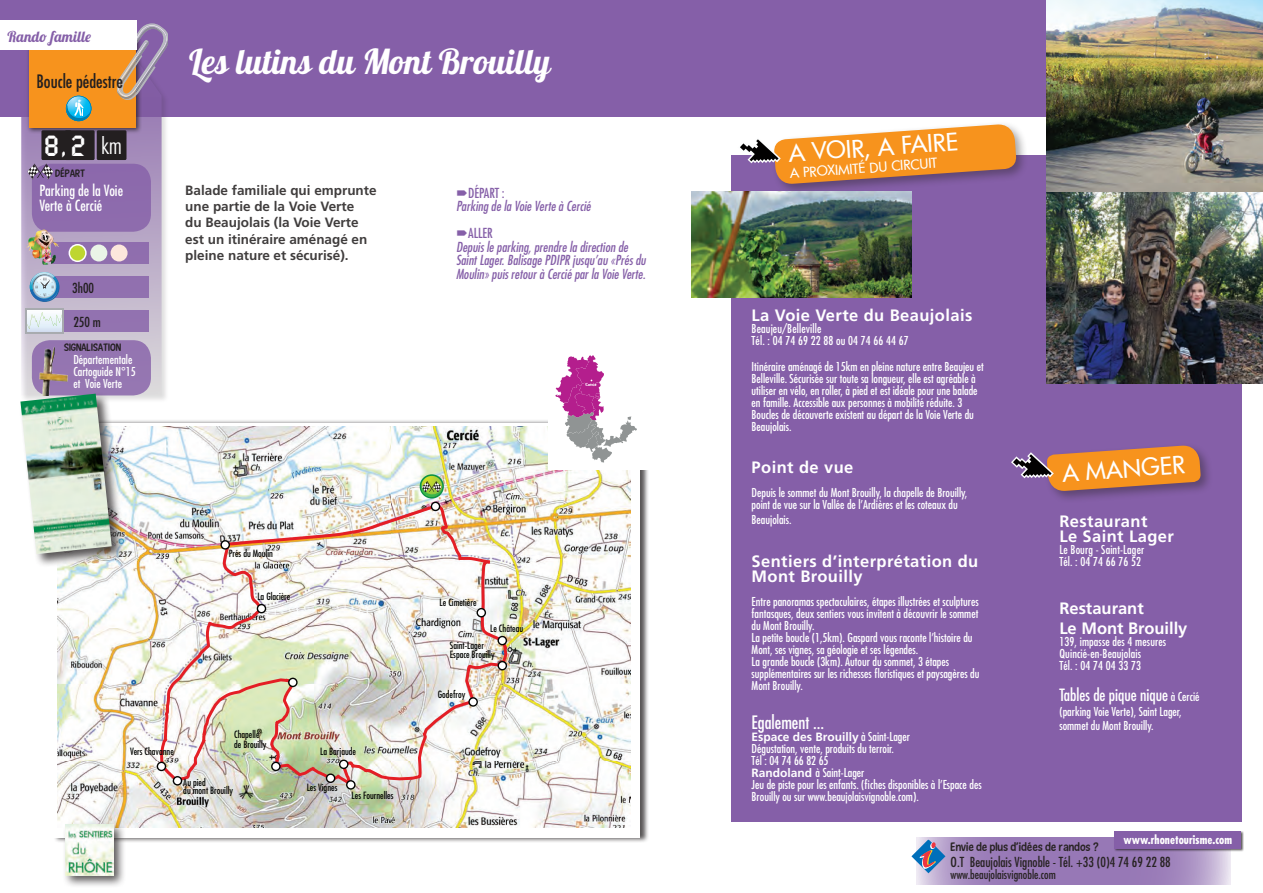
<style>
.page{position:relative;width:1263px;height:893px;background:#fff}
.page>*{position:absolute;margin:0;border:0;box-sizing:border-box;transform-origin:0 0}
.t1{font:34.5px "Lobster 1.4";color:#fff}
.t2{font:800 25.5px "Liquid Crystal";color:#fff}
.t3{font:500 23.85px "Futura";color:#fff}
.t4{font:condensed 18px "Futura";color:#231f20}
.t5{font:condensed 18px "Futura";color:#fff}
.t6{font:700 16.5px/15px "Frutiger";letter-spacing:.025em;color:#fff}
.t7{font:condensed 16.5px "Futura";color:#fff}
.t8{font:700 16.5px/19.8px "Frutiger";color:#fff}
.t9{font:condensed 15px/15px "Futura";color:#fff}
.t10{font:15px "Lobster 1.4";color:#855fa8}
.t11{font:italic condensed 13.5px/13.5px "Futura";color:#855fa8}
.t12{font:700 13.5px/16.2px "Frutiger";color:#403d3d}
.t13{font:condensed 13.5px "Futura";color:#282323}
.t14{font:500 13.5px "Futura";color:#fff}
.t15{font:condensed 13.5px "Futura";color:#855fa8}
.t16{font:condensed 13.5px "Futura";color:#231f20}
.t17{font:condensed 12px/12px "Futura";color:#fff}
.t18{font:700 12px "Frutiger";color:#fff}
.t19{font:12px "New Era Casual";color:#282323}
.t20{font:condensed 12px "Futura";color:#282323}
.t21{font:700 condensed 12px "Futura";color:#fff}
.t22{font:10.5px "New Era Casual";color:#231f20}
.t23{font:condensed 9.75px/9px "Futura";color:#040503}
.t24{font:800 4.05px "Futura";color:#fff}
.s1{font-family:"Futura";font-weight:300;font-stretch:condensed;font-size:22.5px}
.s2{font-family:"Futura";font-weight:400;font-stretch:condensed}
.s3{font-family:"Frutiger";font-weight:700;font-stretch:normal}
.s4{font-size:12px}
</style>
<div class="page">
<div style="left:732px;top:155px;width:510px;height:666px;background:#855fa8"></div>
<div style="left:0;top:0;width:1263px;height:117px;background:#855fa8"></div>
<div style="left:53px;top:419px;width:596px;height:424px;background:#231f20;opacity:.75"></div>
<div style="left:53px;top:423px;width:587px;height:414px;background:#fff"></div>
<img style="left:57px;top:427px;width:573px;height:401px">
<div style="left:346px;top:780px;width:10px;height:10px;border:1px solid #040503;border-radius:50%"></div>
<div style="left:157px;top:762px;width:9px;height:9px;border:1px solid #040503;border-radius:50%"></div>
<svg style="left:916px;top:838px;width:314px;height:47px;background:#a186bd"></svg>
<svg style="left:911px;top:840px;width:34px;height:33px"></svg>
<div style="left:62px;top:821px;width:64px;height:67px;background:#231f20;opacity:.75"></div>
<img style="left:66px;top:825px;width:48px;height:51px">
<div style="left:771px;top:121px;width:257px;height:75px;background:#231f20;opacity:.4"></div>
<svg style="left:740px;top:123px;width:277px;height:62px"></svg>
<img style="left:1047px;top:0;width:216px;height:383px">
<div style="left:20px;top:24px;width:149px;height:379px;background:#231f20;opacity:.15"></div>
<svg style="left:21px;top:50px;width:141px;height:345px;background:#b6a4c5"></svg>
<div style="left:51px;top:276px;width:98px;height:22px;background:#9170af"></div>
<div style="left:51px;top:310px;width:98px;height:22px;background:#9272b0"></div>
<svg style="left:59px;top:242px;width:90px;height:22px"></svg>
<div style="left:32px;top:164px;width:119px;height:68px;background:#8d6aac;border-radius:18px"></div>
<div style="left:32px;top:340px;width:119px;height:55px;background:#9576b1;border-radius:18px"></div>
<div style="left:27px;top:35px;width:115px;height:99px;background:#231f20;opacity:.75"></div>
<div style="left:30px;top:38px;width:106px;height:90px;background:#f7931d"></div>
<svg style="left:117px;top:23px;width:52px;height:77px"></svg>
<div style="left:0;top:20px;width:136px;height:30px;background:#fff"></div>
<svg style="left:28px;top:164px;width:25px;height:15px"></svg>
<svg style="left:37px;top:164px;width:10px;height:14px"></svg>
<img style="left:26px;top:230px;width:33px;height:35px">
<svg style="left:30px;top:273px;width:30px;height:29px"></svg>
<div style="left:30px;top:272px;width:29px;height:29px;background:#1470b1;border-radius:15px"></div>
<svg style="left:30px;top:272px;width:28px;height:29px"></svg>
<svg style="left:26px;top:308px;width:38px;height:15px"></svg>
<svg style="left:66px;top:96px;width:25px;height:25px"></svg>
<div style="left:111px;top:244px;width:17px;height:17px;background:#fde7dc;border-radius:50%"></div>
<div style="left:90px;top:244px;width:17px;height:17px;background:#eaf4e7;border-radius:50%"></div>
<div style="left:1114px;top:831px;width:130px;height:20px;background:#231f20;opacity:.75"></div>
<div style="left:1114px;top:831px;width:126px;height:17px;background:#855fa8"></div>
<div style="left:19px;top:392px;width:106px;height:176px;background:#231f20;opacity:.75"></div>
<img style="left:20px;top:394px;width:92px;height:160px">
<img style="left:691px;top:191px;width:220px;height:107px">
<div style="left:1043px;top:442px;width:170px;height:61px;background:#231f20;opacity:.4"></div>
<svg style="left:1011px;top:445px;width:190px;height:47px"></svg>
<div style="left:549px;top:320px;width:111px;height:150px;background:#fff"></div>
<svg style="left:555px;top:355px;width:82px;height:108px"></svg>
<div style="left:42px;top:131px;width:28px;height:28px;background:#231f20"></div>
<div style="left:41px;top:130px;width:30px;height:30px;border:2px solid #231f20"></div>
<div style="left:66px;top:131px;width:28px;height:28px;background:#231f20"></div>
<div style="left:65px;top:130px;width:30px;height:30px;border:2px solid #231f20"></div>
<div style="left:97px;top:131px;width:29px;height:28px;background:#231f20"></div>
<div style="left:97px;top:130px;width:29px;height:30px;border:2px solid #231f20"></div>
<img style="left:19px;top:323px;width:69px;height:72px">
<svg style="left:420px;top:475px;width:23px;height:23px"></svg>
<div style="left:420px;top:474px;width:24px;height:24px;border:2px solid #0d9344;border-radius:50%"></div>
<img style="left:158px;top:481px;width:351px;height:307px">
<svg style="left:429px;top:481px;width:8px;height:11px"></svg>
<div style="left:69px;top:245px;width:17px;height:16px;background:#bed630;border-radius:50%"></div>
<div style="left:69px;top:244px;width:18px;height:18px;border:2px solid #fff;border-radius:50%"></div>
<p class="t10" style="left:7px;top:27px;width:85px">Rando famille</p>
<h3 class="t4" style="left:36px;top:70px;width:88px">Boucle pédestre</h3>
<h2 class="t2" style="left:46px;top:132px;width:77px">8 ,2 <span class="s1">km</span></h2>
<p class="t22" style="left:55px;top:167px;width:32px">Départ</p>
<p class="t9" style="left:39px;top:182px;width:85px">Parking de la Voie<br>Verte à Cercié</p>
<p class="t16" style="left:72px;top:279px;width:23px">3h00</p>
<p class="t16" style="left:73px;top:313px;width:29px">250 m</p>
<p class="t22" style="left:64px;top:341px;width:59px">Signalisation</p>
<p class="t17" style="left:73px;top:353px;width:64px">Départementale<br>Cartoguide N°15 et Voie Verte</p>
<h1 class="t1" style="left:189px;top:40px;width:363px">Les lutins du Mont Brouilly</h1>
<p class="t12" style="left:185px;top:182px;width:193px">Balade familiale qui emprunte une partie de la Voie Verte<br>du Beaujolais (la Voie Verte est un itinéraire aménagé en pleine nature et sécurisé).</p>
<p class="t15" style="left:468px;top:184px;width:38px">DÉPART :</p>
<p class="t11" style="left:456px;top:199px;width:136px">Parking de la Voie Verte à Cercié</p>
<p class="t15" style="left:468px;top:225px;width:26px">ALLER</p>
<p class="t11" style="left:456px;top:240px;width:191px">Depuis le parking, prendre la direction de<br>Saint Lager. Balisage PDIPR jusqu’au «Prés du<br>Moulin» puis retour à Cercié par la Voie Verte.</p>
<p class="t24" style="left:586px;top:381px;width:12px">Cercié</p>
<p class="t23" style="left:229px;top:548px;width:46px">Prés du Moulin</p>
<p class="t23" style="left:257px;top:592px;width:35px">La Glacière</p>
<p class="t23" style="left:130px;top:746px;width:45px">Vers Chavanne</p>
<p class="t23" style="left:234px;top:729px;width:34px;line-height:9.8px">Chapelle de Brouilly</p>
<p class="t23" style="left:183px;top:778px;width:51px;line-height:8.4px">Au pied<br>du mont Brouilly</p>
<p class="t23" style="left:320px;top:746px;width:37px">La Barjaude</p>
<p class="t23" style="left:352px;top:791px;width:43px">Les Fournelles</p>
<p class="t23" style="left:307px;top:783px;width:32px">Les Vignes</p>
<p class="t23" style="left:440px;top:598px;width:38px">Le Cimetière</p>
<p class="t23" style="left:490px;top:624px;width:35px">Le Château</p>
<p class="t23" style="left:450px;top:640px;width:46px">Saint-Lager<br>Espace Brouilly</p>
<p class="t23" style="left:438px;top:690px;width:29px">Godefroy</p>
<h3 class="t3" style="left:787px;top:137px;width:172px;rotate:-4deg">A VOIR, A FAIRE</h3>
<p class="t14" style="left:789px;top:164px;width:149px;rotate:-4deg">A pro ximité du cir cuit</p>
<h3 class="t6" style="left:752px;top:307px;width:222px">La Voie Verte du Beaujolais</h3>
<p class="t17" style="left:752px;top:322px;width:159px">Beaujeu/Belleville<br>Tél. : 04 74 69 22 88 ou 04 74 66 44 67</p>
<p class="t17" style="left:752px;top:360px;width:233px">Itinéraire aménagé de 15km en pleine nature entre Beaujeu et Belleville. Sécurisée sur toute sa longueur, elle est agréable à utiliser en vélo, en roller, à pied et est idéale pour une balade en famille. Accessible aux personnes à mobilité réduite. 3<br>Boucles de découverte existent au départ de la Voie Verte du Beaujolais.</p>
<h3 class="t6" style="left:752px;top:460px;width:103px">Point de vue</h3>
<p class="t17" style="left:752px;top:486px;width:217px">Depuis le sommet du Mont Brouilly, la chapelle de Brouilly, point de vue sur la Vallée de l’Ardières et les coteaux du</p>
<p class="t17" style="left:752px;top:513px;width:41px">Beaujolais.</p>
<h3 class="t6" style="left:752px;top:554px;width:228px">Sentiers d’interprétation du<br>Mont Brouilly</h3>
<p class="t17" style="left:752px;top:596px;width:229px">Entre panoramas spectaculaires, étapes illustrées et sculptures fantasques, deux sentiers vous invitent à découvrir le sommet du Mont Brouilly.<br>La petite boucle (1,5km). Gaspard vous raconte l’histoire du Mont, ses vignes, sa géologie et ses légendes.<br>La grande boucle (3km). Autour du sommet, 3 étapes supplémentaires sur les richesses floristiques et paysagères du Mont Brouilly.</p>
<h3 class="t5" style="left:752px;top:711px;width:74px">Egalement ...</h3>
<p class="t18" style="left:752px;top:729px;width:160px">Espace des Brouilly <span class="s2">à Saint-Lager</span></p>
<p class="t17" style="left:752px;top:742px;width:231px">Dégustation, vente, produits du terroir.<br>Tél : 04 74 66 82 65<br><span class="s3">Randoland</span> à Saint-Lager<br>Jeu de piste pour les enfants. (fiches disponibles à l’Espace des Brouilly ou sur www.beaujolaisvignoble.com).</p>
<h3 class="t3" style="left:1061px;top:457px;width:125px;rotate:-4deg">A MANGER</h3>
<h3 class="t6" style="left:1059px;top:514px;width:116px">Restaurant<br>Le Saint Lager</h3>
<p class="t17" style="left:1059px;top:543px;width:86px">Le Bourg - Saint-Lager<br>Tél. : 04 74 66 76 52</p>
<h3 class="t8" style="left:1059px;top:598px;width:130px">Restaurant<br>Le Mont Brouilly</h3>
<p class="t17" style="left:1059px;top:635px;width:108px">139, impasse des 4 mesures<br>Quincié-en-Beaujolais<br>Tél. : 04 74 04 33 73</p>
<h3 class="t7" style="left:1059px;top:685px;width:142px">Tables de pique nique <span class="s4">à Cercié</span></h3>
<p class="t17" style="left:1059px;top:704px;width:124px;line-height:14.4px">(parking Voie Verte), Saint Lager, sommet du Mont Brouilly.</p>
<p class="t21" style="left:1123px;top:832px;width:110px">www.rhonetourisme.com</p>
<p class="t19" style="left:950px;top:840px;width:150px">Envie de plus d’idées de randos ?</p>
<p class="t13" style="left:950px;top:854px;width:222px">O.T Beaujolais Vignoble - Tél. +33 (0)4 74 69 22 88</p>
<p class="t20" style="left:950px;top:867px;width:107px">www.beaujolaisvignoble.com</p>
</div>
